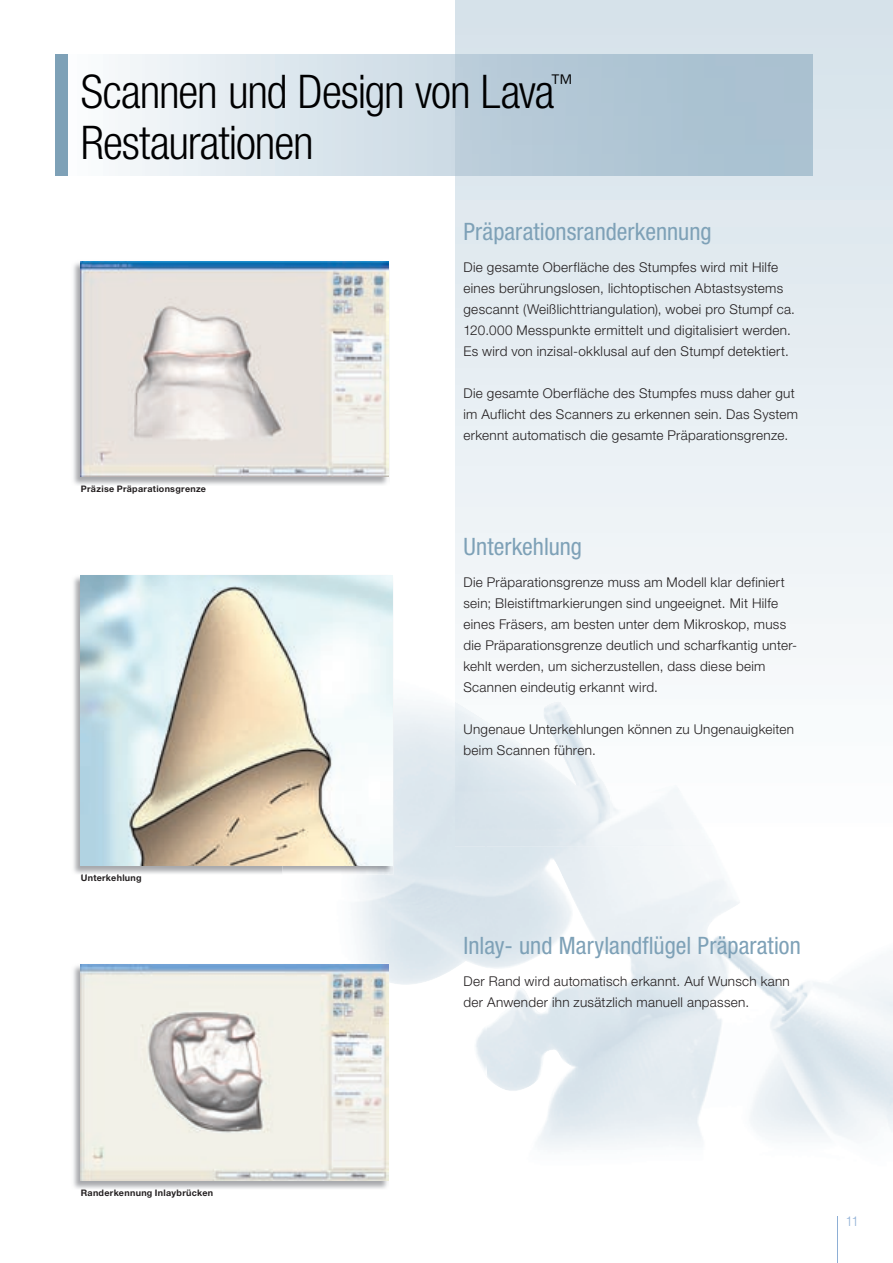
<style>
.page{position:relative;width:893px;height:1263px;background:#fff}
.page>*{position:absolute;margin:0;border:0;box-sizing:border-box;transform-origin:0 0}
.t1{font:300 condensed 46.5px/51px "Helvetica Neue";letter-spacing:-.025em;color:#000001}
.t2{font:condensed 24px "Helvetica Neue";letter-spacing:.005em;color:#7ea1b7}
.t3{font:300 13.5px/21px "Helvetica Neue";letter-spacing:.02em;color:#231f20}
.t4{font:300 condensed 13.5px "Helvetica Neue";color:#8eafd5}
.t5{font:700 9px "Helvetica Neue";letter-spacing:.03em;color:#231f20}
</style>
<div class="page">
<hr style="left:837px;top:1216px;width:1px;height:47px;background:#8eafd5">
<svg style="left:455px;top:0;width:438px;height:658px"></svg>
<img style="left:740px;top:950px;width:153px;height:190px">
<img style="left:476px;top:1028px;width:10px;height:42px">
<div style="left:611px;top:788px;width:103px;height:58px;background:#f4f7f9"></div>
<img style="left:73px;top:575px;width:320px;height:299px">
<img style="left:283px;top:641px;width:110px;height:233px">
<img style="left:81px;top:874px;width:60px;height:1px">
<img style="left:81px;top:576px;width:311px;height:289px">
<img style="left:73px;top:261px;width:316px;height:224px">
<img style="left:81px;top:261px;width:307px;height:215px">
<img style="left:73px;top:964px;width:316px;height:225px">
<img style="left:283px;top:963px;width:106px;height:31px">
<img style="left:81px;top:965px;width:307px;height:215px">
<div style="left:55px;top:54px;width:400px;height:121px;background:linear-gradient(to right,#fcfdfe,#c9d9e4)"></div>
<img style="left:455px;top:54px;width:357px;height:121px">
<div style="left:55px;top:54px;width:13px;height:121px;background:#7ea1b7"></div>
<h1 class="t1" style="left:81px;top:66px;width:495px">Scannen und Design von Lava<sup>™<br></sup>Restaurationen</h1>
<p class="t5" style="left:81px;top:484px;width:127px">Präzise Präparationsgrenze</p>
<p class="t5" style="left:81px;top:872px;width:62px">Unterkehlung</p>
<h2 class="t2" style="left:463px;top:218px;width:250px">Präparationsranderkennung</h2>
<p class="t3" style="left:463px;top:256px;width:333px">Die gesamte Oberfläche des Stumpfes wird mit Hilfe eines berührungslosen, lichtoptischen Abtastsystems gescannt (Weißlichttriangulation), wobei pro Stumpf ca.<br>120.000 Messpunkte ermittelt und digitalisiert werden.<br>Es wird von inzisal-okklusal auf den Stumpf detektiert.</p>
<p class="t3" style="left:463px;top:382px;width:336px">Die gesamte Oberfläche des Stumpfes muss daher gut im Auflicht des Scanners zu erkennen sein. Das System erkennt automatisch die gesamte Präparationsgrenze.</p>
<h2 class="t2" style="left:463px;top:533px;width:120px">Unterkehlung</h2>
<p class="t3" style="left:463px;top:571px;width:335px">Die Präparationsgrenze muss am Modell klar definiert sein; Bleistiftmarkierungen sind ungeeignet. Mit Hilfe eines Fräsers, am besten unter dem Mikroskop, muss die Präparationsgrenze deutlich und scharfkantig unter&shy;kehlt werden, um sicherzustellen, dass diese beim Scannen eindeutig erkannt wird.</p>
<p class="t3" style="left:463px;top:718px;width:332px">Ungenaue Unterkehlungen können zu Ungenauigkeiten beim Scannen führen.</p>
<h2 class="t2" style="left:463px;top:932px;width:339px">Inlay- und Marylandflügel Präparation</h2>
<p class="t3" style="left:463px;top:970px;width:328px">Der Rand wird automatisch erkannt. Auf Wunsch kann der Anwender ihn zusätzlich manuell anpassen.</p>
<p class="t5" style="left:81px;top:1187px;width:134px">Randerkennung Inlaybrücken</p>
<p class="t4" style="left:846px;top:1213px;width:14px">11</p>
</div>
